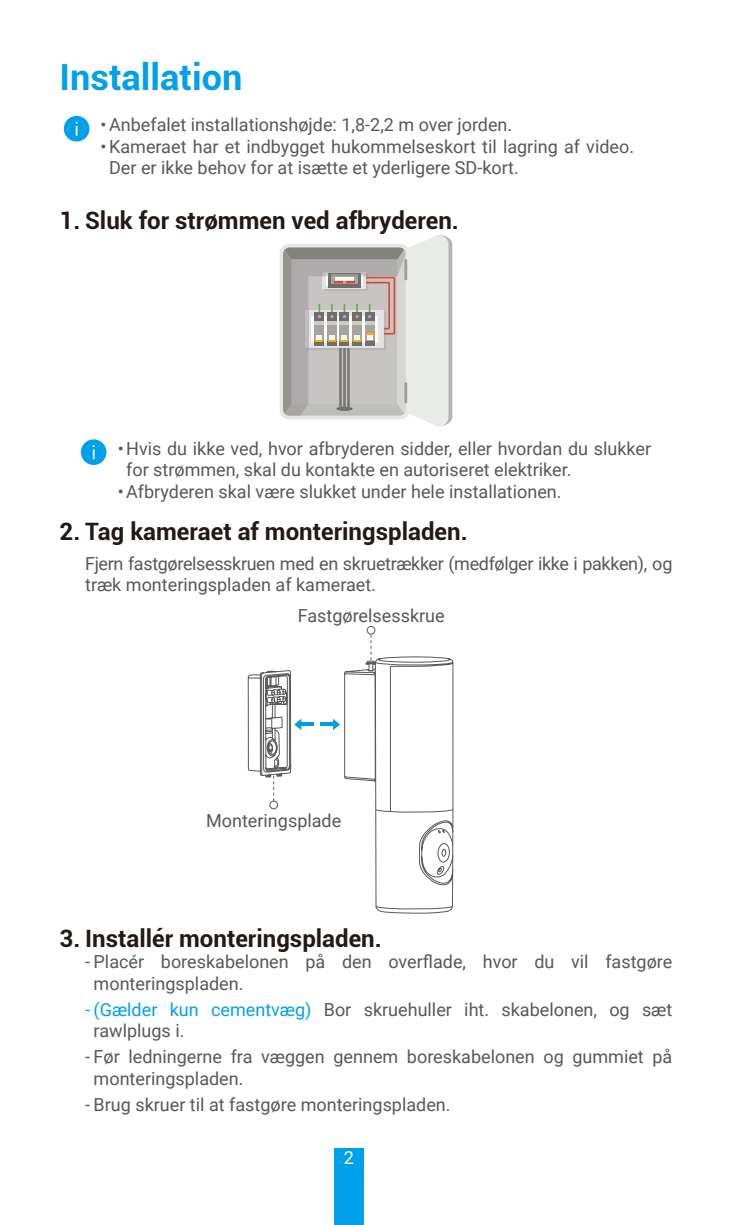
<style>
.page{position:relative;width:732px;height:1225px;background:#fff}
.page>*{position:absolute;margin:0;border:0;box-sizing:border-box;transform-origin:0 0}
.t1{font:700 36px "Roboto";color:#00a1e9}
.t2{font:700 24px "Roboto";color:#231916}
.t3{font:18px/21.6px "Roboto";color:#595857}
.t4{font:18px/21.6px "Roboto";letter-spacing:-.02em;color:#595857}
.t5{font:18px "Roboto";color:#fff}
.s1{color:#00a1e9}
</style>
<div class="page">
<div style="left:64px;top:116px;width:25px;height:25px;background:#00a1e9;border-radius:50%"></div>
<svg style="left:76px;top:122px;width:1px;height:14px"></svg>
<div style="left:279px;top:244px;width:130px;height:175px;background:#e6e6e3;border-radius:9px"></div>
<svg style="left:283px;top:235px;width:169px;height:192px"></svg>
<div style="left:81px;top:439px;width:25px;height:26px;background:#00a1e9;border-radius:50%"></div>
<svg style="left:93px;top:445px;width:1px;height:14px"></svg>
<div style="left:366px;top:626px;width:9px;height:8px;border:1px solid #595857;border-radius:50%"></div>
<svg style="left:247px;top:634px;width:207px;height:591px"></svg>
<h1 class="t1" style="left:60px;top:52px;width:184px">Installation</h1>
<p class="t3" style="left:101px;top:113px;width:413px">•Anbefalet installationshøjde: 1,8-2,2 m over jorden.</p>
<p class="t3" style="left:109px;top:135px;width:526px;text-indent:-8px">•Kameraet har et indbygget hukommelseskort til lagring af video.<br>Der er ikke behov for at isætte et yderligere SD-kort.</p>
<h2 class="t2" style="left:60px;top:204px;width:400px">1. Sluk for strømmen ved afbryderen.</h2>
<p class="t3" style="left:126px;top:437px;width:526px;text-indent:-8px">•Hvis du ikke ved, hvor afbryderen sidder, eller hvordan du slukker for strømmen, skal du kontakte en autoriseret elektriker.</p>
<p class="t3" style="left:118px;top:480px;width:445px">•Afbryderen skal være slukket under hele installationen.</p>
<h2 class="t2" style="left:60px;top:514px;width:409px">2. Tag kameraet af monteringspladen.</h2>
<p class="t4" style="left:85px;top:552px;width:588px">Fjern fastgørelsesskruen med en skruetrækker (medfølger ikke i pakken), og træk monteringspladen af kameraet.</p>
<p class="t3" style="left:298px;top:604px;width:148px">Fastgørelsesskrue</p>
<p class="t3" style="left:206px;top:809px;width:137px">Monteringsplade</p>
<h2 class="t2" style="left:60px;top:921px;width:323px">3. Installér monteringspladen.</h2>
<p class="t3" style="left:94px;top:950px;width:580px;text-indent:-9px">- Placér boreskabelonen på den overflade, hvor du vil fastgøre monteringspladen.</p>
<p class="t3" style="left:94px;top:997px;width:580px;text-indent:-9px"><span class="s1">- (Gælder kun cementvæg)</span> Bor skruehuller iht. skabelonen, og sæt rawlplugs i.</p>
<p class="t3" style="left:94px;top:1045px;width:580px;text-indent:-9px">- Før ledningerne fra væggen gennem boreskabelonen og gummiet på monteringspladen.</p>
<p class="t3" style="left:85px;top:1092px;width:367px">- Brug skruer til at fastgøre monteringspladen.</p>
<p class="t5" style="left:344px;top:1144px;width:12px">2</p>
</div>
